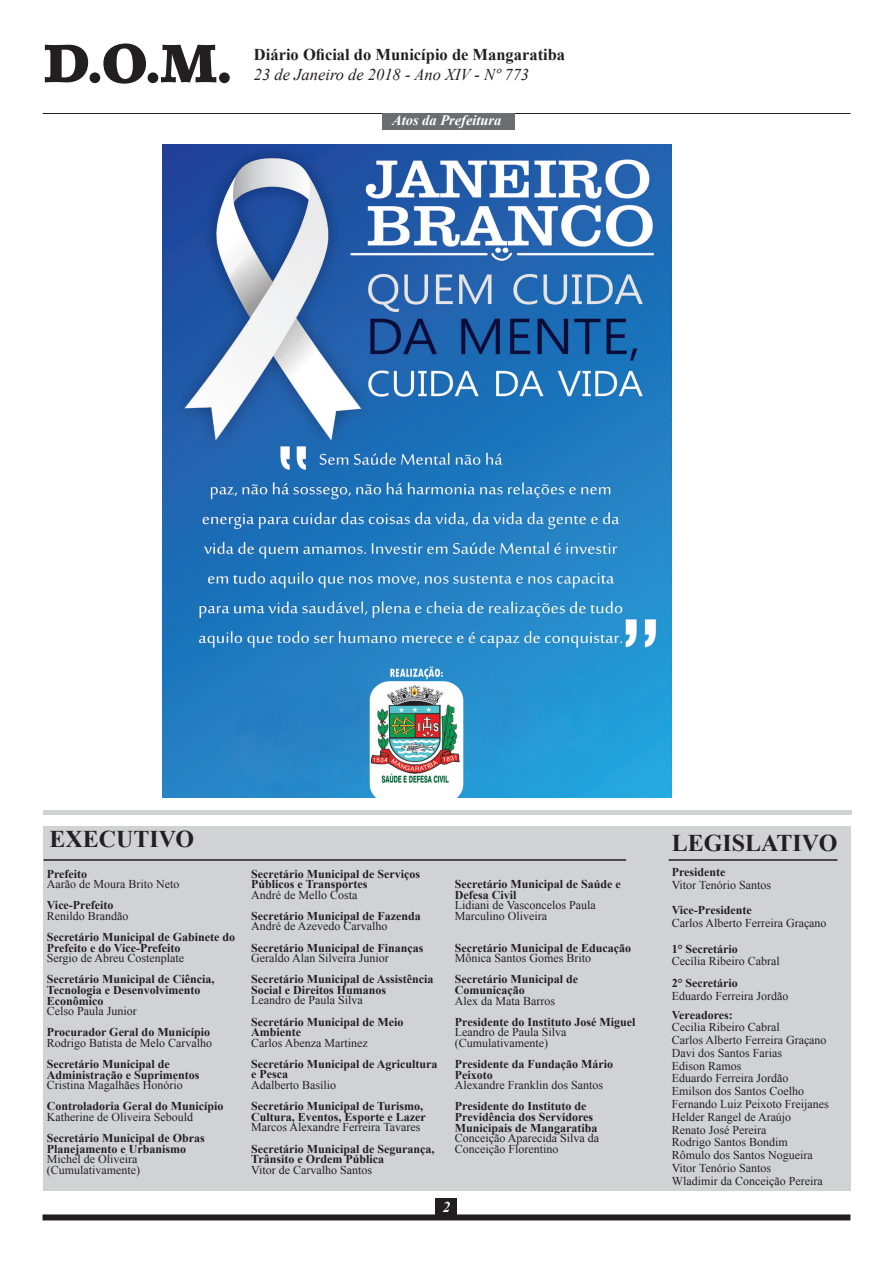
<style>
.page{position:relative;width:893px;height:1263px;background:#fff}
.page>*{position:absolute;margin:0;border:0;box-sizing:border-box;transform-origin:0 0}
.t1{font:900 53.1px "Lino Letter Std";color:#231f20}
.t2{font:700 24px "Times New Roman";color:#231f20}
.t3{font:700 16.5px "Times New Roman";color:#231f20}
.t4{font:italic 16.5px "Times New Roman";color:#231f20}
.t5{font:italic 700 15px "Times New Roman";color:#fff}
.t6{font:italic 700 14.4px "Times New Roman";color:#fff}
.t7{font:700 12px/10.6px "Times New Roman";color:#231f20}
.t8{font:12px/10.5px "Times New Roman";color:#231f20}
</style>
<div class="page">
<hr style="left:43px;top:113px;width:807px;height:1px;background:#231f20">
<div style="left:43px;top:1214px;width:807px;height:6px;background:#231f20"></div>
<div style="left:436px;top:1198px;width:21px;height:17px;background:#231f20"></div>
<div style="left:383px;top:113px;width:132px;height:17px;background:#6c6d70"></div>
<hr style="left:44px;top:810px;width:808px;height:4px;background:#d1d2d4">
<div style="left:44px;top:826px;width:807px;height:365px;background:#d1d2d4"></div>
<hr style="left:44px;top:859px;width:582px;height:2px;background:#231f20">
<hr style="left:669px;top:859px;width:168px;height:2px;background:#231f20">
<img style="left:162px;top:145px;width:510px;height:652px">
<h1 class="t1" style="left:43px;top:31px;width:191px">D.O.M.</h1>
<h3 class="t3" style="left:254px;top:43px;width:313px">Diário Oficial do Município de Mangaratiba</h3>
<h3 class="t4" style="left:254px;top:63px;width:277px">23 de Janeiro de 2018 - Ano XIV - Nº 773</h3>
<p class="t6" style="left:392px;top:112px;width:111px">Atos da Prefeitura</p>
<p class="t2" style="left:49px;top:822px;width:146px">EXECUTIVO</p>
<p class="t2" style="left:672px;top:826px;width:167px">LEGISLATIVO</p>
<p class="t7" style="left:672px;top:866px;width:55px">Presidente</p>
<p class="t8" style="left:672px;top:879px;width:101px">Vitor Tenório Santos</p>
<p class="t7" style="left:672px;top:905px;width:81px">Vice-Presidente</p>
<p class="t8" style="left:672px;top:918px;width:156px">Carlos Alberto Ferreira Graçano</p>
<p class="t7" style="left:672px;top:943px;width:68px">1° Secretário</p>
<p class="t8" style="left:672px;top:956px;width:109px">Cecília Ribeiro Cabral</p>
<p class="t7" style="left:672px;top:977px;width:68px">2° Secretário</p>
<p class="t8" style="left:672px;top:990px;width:118px">Eduardo Ferreira Jordão</p>
<p class="t7" style="left:672px;top:1009px;width:63px">Vereadores:</p>
<p class="t8" style="left:672px;top:1022px;width:109px">Cecilia Ribeiro Cabral</p>
<p class="t8" style="left:672px;top:1035px;width:156px">Carlos Alberto Ferreira Graçano</p>
<p class="t8" style="left:672px;top:1047px;width:112px">Davi dos Santos Farias</p>
<p class="t8" style="left:672px;top:1060px;width:71px">Edison Ramos</p>
<p class="t8" style="left:672px;top:1073px;width:118px">Eduardo Ferreira Jordão</p>
<p class="t8" style="left:672px;top:1086px;width:134px">Emilson dos Santos Coelho</p>
<p class="t8" style="left:672px;top:1098px;width:158px">Fernando Luiz Peixoto Freijanes</p>
<p class="t8" style="left:672px;top:1111px;width:121px">Helder Rangel de Araújo</p>
<p class="t8" style="left:672px;top:1124px;width:96px">Renato José Pereira</p>
<p class="t8" style="left:672px;top:1137px;width:118px">Rodrigo Santos Bondim</p>
<p class="t8" style="left:672px;top:1149px;width:143px">Rômulo dos Santos Nogueira</p>
<p class="t8" style="left:672px;top:1162px;width:101px">Vitor Tenório Santos</p>
<p class="t8" style="left:672px;top:1175px;width:152px">Wladimir da Conceição Pereira</p>
<p class="t7" style="left:251px;top:868px;width:170px">Secretário Municipal de Serviços<br>Públicos e Transportes</p>
<p class="t8" style="left:251px;top:889px;width:108px">André de Mello Costa</p>
<p class="t7" style="left:251px;top:910px;width:171px">Secretário Municipal de Fazenda</p>
<p class="t8" style="left:251px;top:921px;width:138px">André de Azevedo Carvalho</p>
<p class="t7" style="left:251px;top:942px;width:174px">Secretário Municipal de Finanças</p>
<p class="t8" style="left:251px;top:953px;width:139px">Geraldo Alan Silveira Junior</p>
<p class="t7" style="left:251px;top:974px;width:184px">Secretário Municipal de Assistência<br>Social e Direitos Humanos</p>
<p class="t8" style="left:251px;top:995px;width:113px">Leandro de Paula Silva</p>
<p class="t7" style="left:251px;top:1016px;width:154px">Secretário Municipal de Meio<br>Ambiente</p>
<p class="t8" style="left:251px;top:1037px;width:118px">Carlos Abenza Martinez</p>
<p class="t7" style="left:251px;top:1058px;width:188px">Secretário Municipal de Agricultura e Pesca</p>
<p class="t8" style="left:251px;top:1079px;width:86px">Adalberto Basílio</p>
<p class="t7" style="left:251px;top:1100px;width:176px">Secretário Municipal de Turismo,<br>Cultura, Eventos, Esporte e Lazer</p>
<p class="t8" style="left:251px;top:1122px;width:171px">Marcos Alexandre Ferreira Tavares</p>
<p class="t7" style="left:251px;top:1143px;width:185px">Secretário Municipal de Segurança,<br>Trânsito e Ordem Pública</p>
<p class="t8" style="left:251px;top:1164px;width:122px">Vitor de Carvalho Santos</p>
<p class="t7" style="left:47px;top:868px;width:42px">Prefeito</p>
<p class="t8" style="left:47px;top:879px;width:134px">Aarão de Moura Brito Neto</p>
<p class="t7" style="left:47px;top:900px;width:68px">Vice-Prefeito</p>
<p class="t8" style="left:47px;top:910px;width:83px">Renildo Brandão</p>
<p class="t7" style="left:47px;top:931px;width:190px">Secretário Municipal de Gabinete do<br>Prefeito e do Vice-Prefeito</p>
<p class="t8" style="left:47px;top:953px;width:139px">Sergio de Abreu Costenplate</p>
<p class="t7" style="left:47px;top:974px;width:169px">Secretário Municipal de Ciência,<br>Tecnologia e Desenvolvimento<br>Econômico</p>
<p class="t8" style="left:47px;top:1006px;width:91px">Celso Paula Junior</p>
<p class="t7" style="left:47px;top:1027px;width:165px">Procurador Geral do Município</p>
<p class="t8" style="left:47px;top:1037px;width:167px">Rodrigo Batista de Melo Carvalho</p>
<p class="t7" style="left:47px;top:1058px;width:154px">Secretário Municipal de<br>Administração e Suprimentos</p>
<p class="t8" style="left:47px;top:1080px;width:137px">Cristina Magalhães Honório</p>
<p class="t7" style="left:47px;top:1101px;width:178px">Controladoria Geral do Município</p>
<p class="t8" style="left:47px;top:1111px;width:148px">Katherine de Oliveira Sebould</p>
<p class="t7" style="left:47px;top:1132px;width:160px">Secretário Municipal de Obras<br>Planejamento e Urbanismo</p>
<p class="t8" style="left:47px;top:1154px;width:92px">Michel de Oliveira</p>
<p class="t8" style="left:47px;top:1164px;width:95px">(Cumulativamente)</p>
<p class="t7" style="left:455px;top:879px;width:167px">Secretário Municipal de Saúde e<br>Defesa Civil</p>
<p class="t8" style="left:455px;top:900px;width:142px">Lidiani de Vasconcelos Paula<br>Marculino Oliveira</p>
<p class="t7" style="left:455px;top:942px;width:178px">Secretário Municipal de Educação</p>
<p class="t8" style="left:455px;top:953px;width:138px">Mônica Santos Gomes Brito</p>
<p class="t7" style="left:455px;top:974px;width:125px">Secretário Municipal de<br>Comunicação</p>
<p class="t8" style="left:455px;top:995px;width:102px">Alex da Mata Barros</p>
<p class="t7" style="left:455px;top:1016px;width:182px">Presidente do Instituto José Miguel</p>
<p class="t8" style="left:455px;top:1027px;width:113px">Leandro de Paula Silva</p>
<p class="t8" style="left:455px;top:1037px;width:95px">(Cumulativamente)</p>
<p class="t7" style="left:455px;top:1058px;width:160px">Presidente da Fundação Mário<br>Peixoto</p>
<p class="t8" style="left:455px;top:1080px;width:150px">Alexandre Franklin dos Santos</p>
<p class="t7" style="left:455px;top:1101px;width:144px">Presidente do Instituto de<br>Previdência dos Servidores<br>Municipais de Mangaratiba</p>
<p class="t8" style="left:455px;top:1132px;width:146px">Conceição Aparecida Silva da<br>Conceição Florentino</p>
<p class="t5" style="left:443px;top:1198px;width:9px">2</p>
</div>
